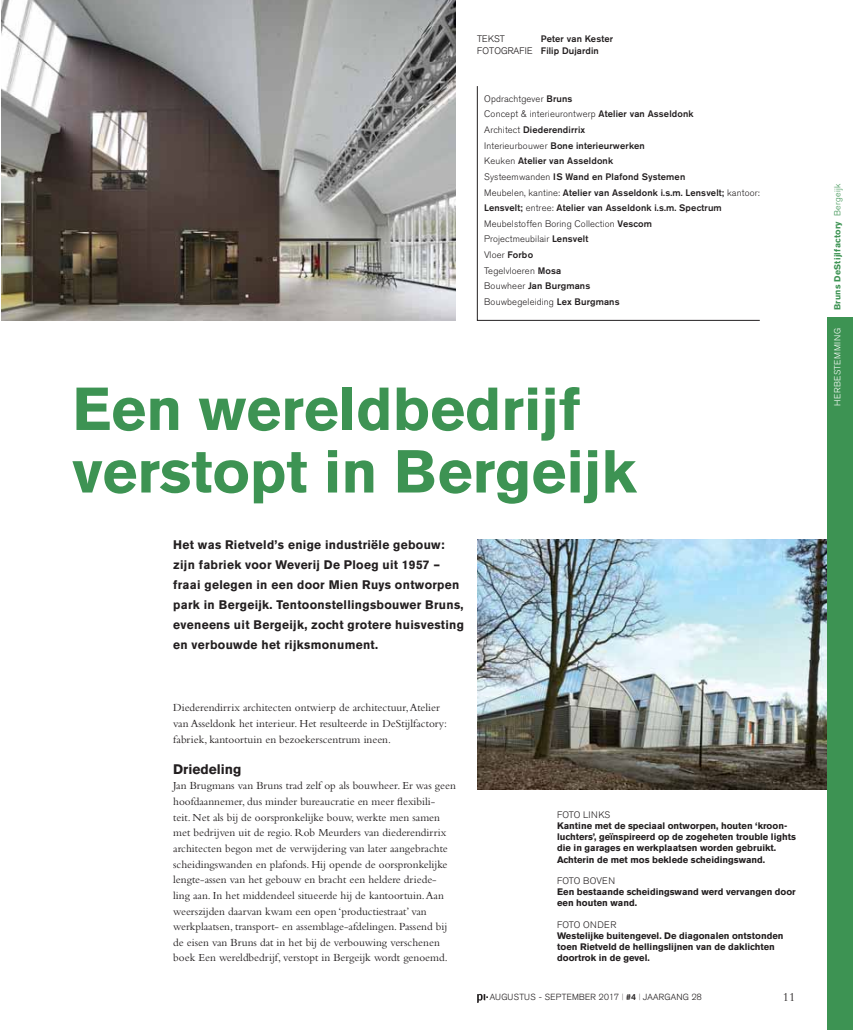
<style>
.page{position:relative;width:853px;height:1030px;background:#fff}
.page>*{position:absolute;margin:0;border:0;box-sizing:border-box;transform-origin:0 0}
.t1{font:700 60px/62.5px "Akzidenz Grotesk BE";color:#3d9353}
.t2{font:700 13.75px "Akzidenz Grotesk BE";color:#231f20}
.t3{font:12.5px "Bembo";color:#231f20}
.t4{font:700 12.38px/20px "Akzidenz Grotesk BE";letter-spacing:.025em;color:#231f20}
.t5{font:11.25px/15.6px "Bembo";color:#231f20}
.t6{font:500 9.38px/15.6px "Akzidenz Grotesk BE";letter-spacing:.015em;color:#231f20}
.t7{font:700 9.38px/11.2px "Akzidenz Grotesk BE";color:#231f20}
.t8{font:300 9.38px "Akzidenz Grotesk BE";letter-spacing:-.005em;color:#231f20}
.t9{font:300 9.38px "Akzidenz Grotesk BE";letter-spacing:.015em;color:#231f20}
.t10{font:300 9.38px "Akzidenz Grotesk BE";letter-spacing:.035em;color:#231f20}
.t11{font:300 9.38px "Akzidenz Grotesk";letter-spacing:.015em;color:#231f20}
.t12{font:300 8.75px "Akzidenz Grotesk";letter-spacing:.03em;color:#231f20}
.t13{font:700 8.75px "Akzidenz Grotesk BE";letter-spacing:.03em;color:#3d9353}
.t14{font:300 8.75px "Akzidenz Grotesk BE";letter-spacing:.07em;color:#fff}
.s1{font-family:"Akzidenz Grotesk";font-weight:300}
.s2{font-weight:300}
.s3{font-weight:700}
</style>
<div class="page">
<div style="left:826px;top:317px;width:26px;height:713px;background:#3d9353"></div>
<svg style="left:477px;top:994px;width:11px;height:9px"></svg>
<svg style="left:477px;top:86px;width:283px;height:235px"></svg>
<img style="left:477px;top:539px;width:349px;height:250px">
<img style="left:1px;top:0;width:455px;height:320px">
<p class="t11" style="left:477px;top:33px;width:29px">TEKST</p>
<p class="t6" style="left:477px;top:32px;width:138px;line-height:12.5px;text-indent:64px">Peter van Kester<br><span class="s1">FOTOGRAFIE</span> Filip Dujardin</p>
<p class="t6" style="left:484px;top:91px;width:277px"><span class="s2">Opdrachtgever</span> Bruns<br><span class="s2">Concept &amp; interieurontwerp</span> Atelier van Asseldonk<br><span class="s2">Architect</span> Diederendirrix<br><span class="s2">Interieurbouwer</span> Bone interieurwerken<br><span class="s2">Keuken</span> Atelier van Asseldonk<br><span class="s2">Systeemwanden</span> IS Wand en Plafond Systemen<br><span class="s2">Meubelen, kantine:</span> Atelier van Asseldonk i.s.m. Lensvelt; <span class="s2">kantoor:<br></span>Lensvelt; <span class="s2">entree:</span> Atelier van Asseldonk i.s.m. Spectrum <span class="s2">Meubelstoffen Boring Collection</span> Vescom<br><span class="s2">Projectmeubilair</span> Lensvelt<br><span class="s2">Vloer</span> Forbo<br><span class="s2">Tegelvloeren</span> Mosa<br><span class="s2">Bouwheer</span> Jan Burgmans<br><span class="s2">Bouwbegeleiding</span> Lex Burgmans</p>
<h1 class="t1" style="left:72px;top:378px;width:565px">Een wereldbedrijf verstopt in Bergeijk</h1>
<p class="t4" style="left:173px;top:534px;width:292px">Het was Rietveld’s enige industriële gebouw: zijn fabriek voor Weverij De Ploeg uit 1957 – fraai gelegen in een door Mien Ruys ontworpen park in Bergeijk. Tentoonstellingsbouwer Bruns, eveneens uit Bergeijk, zocht grotere huisvesting en verbouwde het rijksmonument.</p>
<p class="t5" style="left:173px;top:700px;width:275px">Diederendirrix architecten ontwierp de architectuur, Atelier van Asseldonk het interieur. Het resulteerde in DeStijlfactory: fabriek, kantoortuin en bezoekerscentrum ineen.</p>
<p class="t2" style="left:173px;top:761px;width:70px">Driedeling</p>
<p class="t5" style="left:173px;top:778px;width:284px">Jan Brugmans van Bruns trad zelf op als bouwheer. Er was geen hoofdaannemer, dus minder bureaucratie en meer flexibili-<br>teit. Net als bij de oorspronkelijke bouw, werkte men samen met bedrijven uit de regio. Rob Meurders van diederendirrix architecten begon met de verwijdering van later aangebrachte scheidingswanden en plafonds. Hij opende de oorspronkelijke lengte-assen van het gebouw en bracht een heldere driede&shy;ling aan. In het middendeel situeerde hij de kantoortuin. Aan weerszijden daarvan kwam een open ‘productiestraat’ van werkplaatsen, transport- en assemblage-afdelingen. Passend bij de eisen van Bruns dat in het bij de verbouwing verschenen boek Een wereldbedrijf, verstopt in Bergeijk wordt genoemd.</p>
<p class="t8" style="left:557px;top:809px;width:55px">FOTO LINKS</p>
<p class="t7" style="left:557px;top:820px;width:240px">Kantine met de speciaal ontworpen, houten ‘kroon&shy;luchters’, geïnspireerd op de zogeheten trouble lights die in garages en werkplaatsen worden gebruikt.<br>Achterin de met mos beklede scheidingswand.</p>
<p class="t9" style="left:557px;top:875px;width:59px">FOTO BOVEN</p>
<p class="t7" style="left:557px;top:886px;width:240px">Een bestaande scheidingswand werd vervangen door een houten wand.</p>
<p class="t10" style="left:557px;top:919px;width:61px">FOTO ONDER</p>
<p class="t7" style="left:557px;top:930px;width:228px">Westelijke buitengevel. De diagonalen ontstonden toen Rietveld de hellingslijnen van de daklichten doortrok in de gevel.</p>
<p class="t12" style="left:489px;top:992px;width:213px">AUGUSTUS - SEPTEMBER 2017 | <span class="s3">#4</span> | JAARGANG 28</p>
<p class="t3" style="left:782px;top:989px;width:14px">11</p>
<p class="t13" style="left:832px;top:310px;width:128px;rotate:-90deg">Bruns DeStijlfactory <span class="s2">Bergeijk</span></p>
<p class="t14" style="left:832px;top:406px;width:80px;rotate:-90deg">HERBESTEMMING</p>
</div>
